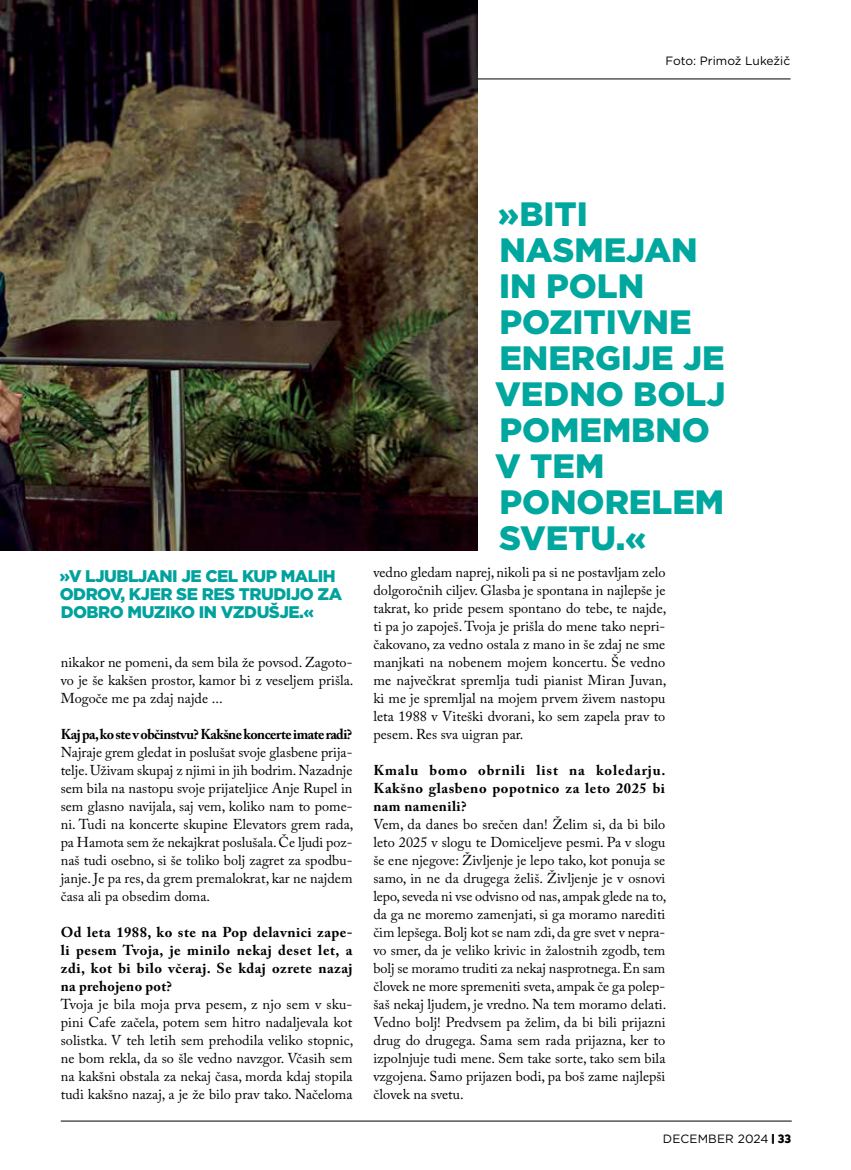
<style>
.page{position:relative;width:851px;height:1170px;background:#fff}
.page>*{position:absolute;margin:0;border:0;box-sizing:border-box;transform-origin:0 0}
.t1{font:900 33.75px/36px "Gotham";color:#00a79e}
.t2{font:900 16.8px/18px "Gotham";letter-spacing:-.03em;color:#00a29d}
.t3{font:14.25px/18px "Adobe Caslon Pro";letter-spacing:.005em;color:#000;text-align:justify}
.t4{font:700 14.25px/18px "Adobe Caslon Pro";letter-spacing:.03em;color:#000;text-align:justify}
.t5{font:700 14.25px "Adobe Caslon Pro";letter-spacing:-.035em;color:#000}
.t6{font:12px "Gotham";color:#000}
.s1{font-family:"Chunk Five Ex"}
</style>
<div class="page">
<hr style="left:60px;top:79px;width:730px;height:1px;background:#000">
<hr style="left:61px;top:1120px;width:730px;height:1px;background:#000">
<img style="left:0;top:0;width:477px;height:550px">
<p class="t6" style="left:665px;top:53px;width:126px">Foto: Primož Lukežič</p>
<h1 class="t1" style="left:495px;top:195px;width:231px">»BITI<br>NASMEJAN<br>IN POLN<br>POZITIVNE<br>ENERGIJE JE<br>VEDNO BOLJ<br>POMEMBNO<br>V TEM<br>PONORELEM<br>SVETU.«</h1>
<p class="t2" style="left:60px;top:566px;width:284px">»V LJUBLJANI JE CEL KUP MALIH<br>ODROV, KJER SE RES TRUDIJO ZA<br>DOBRO MUZIKO IN VZDUŠJE.«</p>
<p class="t3" style="left:373px;top:563px;width:294px">vedno gledam naprej, nikoli pa si ne postavljam zelo dolgoročnih ciljev. Glasba je spontana in najlepše je takrat, ko pride pesem spontano do tebe, te najde, ti pa jo zapoješ. Tvoja je prišla do mene tako nepri&shy;čakovano, za vedno ostala z mano in še zdaj ne sme manjkati na nobenem mojem koncertu. Še vedno me največkrat spremlja tudi pianist Miran Juvan, ki me je spremljal na mojem prvem živem nastopu leta 1988 v Viteški dvorani, ko sem zapela prav to pesem. Res sva uigran par.</p>
<p class="t4" style="left:373px;top:761px;width:293px">Kmalu bomo obrnili list na koledarju.<br>Kakšno glasbeno popotnico za leto 2025 bi nam namenili?</p>
<p class="t3" style="left:373px;top:815px;width:294px">Vem, da danes bo srečen dan! Želim si, da bi bilo leto 2025 v slogu te Domiceljeve pesmi. Pa v slogu še ene njegove: Življenje je lepo tako, kot ponuja se samo, in ne da drugega želiš. Življenje je v osnovi lepo, seveda ni vse odvisno od nas, ampak glede na to, da ga ne moremo zamenjati, si ga moramo narediti čim lepšega. Bolj kot se nam zdi, da gre svet v nepra&shy;vo smer, da je veliko krivic in žalostnih zgodb, tem bolj se moramo truditi za nekaj nasprotnega. En sam človek ne more spremeniti sveta, ampak če ga polep&shy;šaš nekaj ljudem, je vredno. Na tem moramo delati.<br>Vedno bolj! Predvsem pa želim, da bi bili prijazni drug do drugega. Sama sem rada prijazna, ker to izpolnjuje tudi mene. Sem take sorte, tako sem bila vzgojena. Samo prijazen bodi, pa boš zame najlepši človek na svetu.</p>
<p class="t3" style="left:61px;top:653px;width:294px">nikakor ne pomeni, da sem bila že povsod. Zagoto&shy;vo je še kakšen prostor, kamor bi z veseljem prišla.<br>Mogoče me pa zdaj najde ...</p>
<p class="t5" style="left:61px;top:726px;width:293px">Kaj pa, ko ste v občinstvu? Kakšne koncerte imate radi?</p>
<p class="t3" style="left:61px;top:743px;width:294px">Najraje grem gledat in poslušat svoje glasbene prija&shy;telje. Uživam skupaj z njimi in jih bodrim. Nazadnje sem bila na nastopu svoje prijateljice Anje Rupel in sem glasno navijala, saj vem, koliko nam to pome&shy;ni. Tudi na koncerte skupine Elevators grem rada, pa Hamota sem že nekajkrat poslušala. Če ljudi poz&shy;naš tudi osebno, si še toliko bolj zagret za spodbu&shy;janje. Je pa res, da grem premalokrat, kar ne najdem časa ali pa obsedim doma.</p>
<p class="t4" style="left:61px;top:923px;width:293px">Od leta 1988, ko ste na Pop delavnici zape&shy;li pesem Tvoja, je minilo nekaj deset let, a zdi, kot bi bilo včeraj. Se kdaj ozrete nazaj na prehojeno pot?</p>
<p class="t3" style="left:61px;top:995px;width:294px">Tvoja je bila moja prva pesem, z njo sem v sku&shy;pini Cafe začela, potem sem hitro nadaljevala kot solistka. V teh letih sem prehodila veliko stopnic, ne bom rekla, da so šle vedno navzgor. Včasih sem na kakšni obstala za nekaj časa, morda kdaj stopila tudi kakšno nazaj, a je že bilo prav tako. Načeloma</p>
<p class="t6" style="left:662px;top:1130px;width:129px">DECEMBER 2024 <span class="s1">| 33</span></p>
</div>
